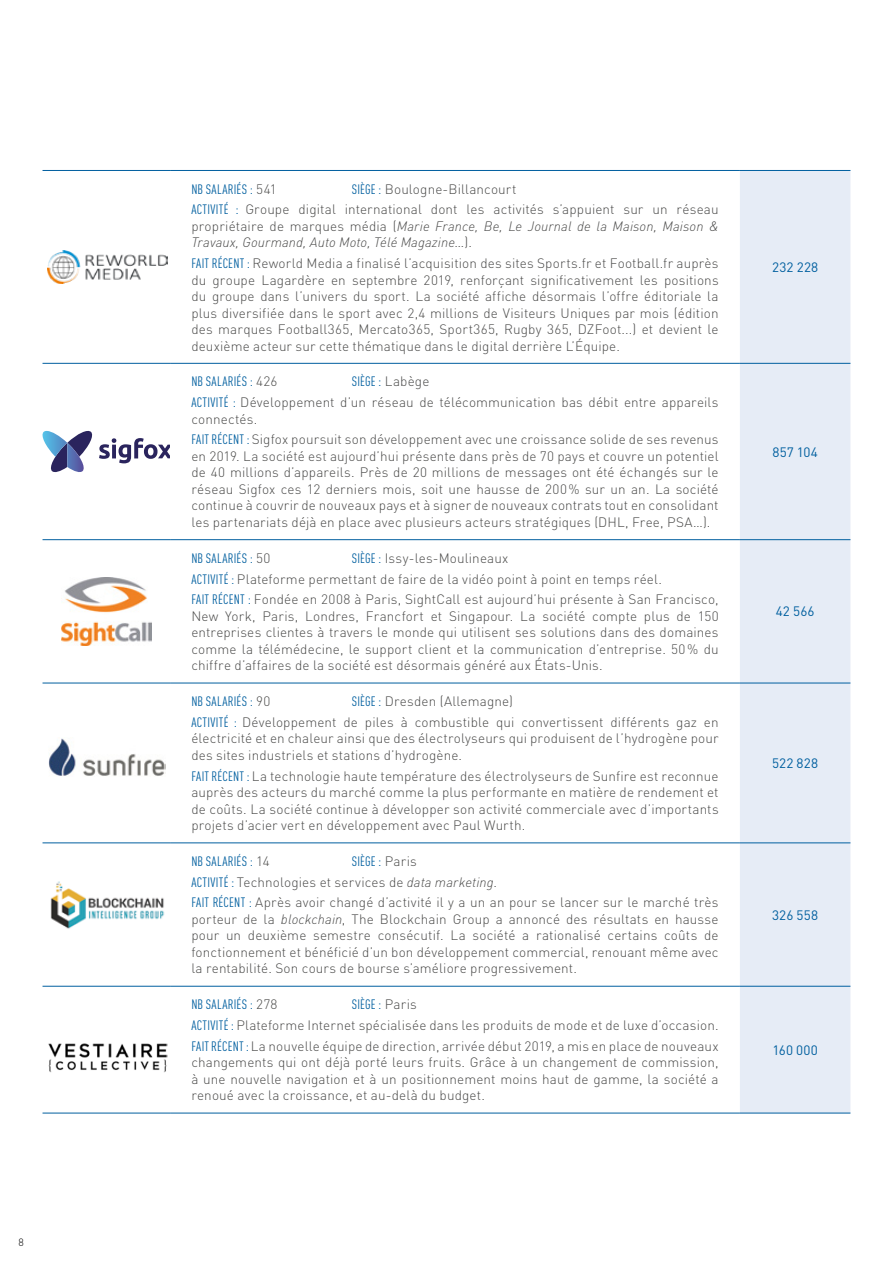
<style>
.page{position:relative;width:893px;height:1263px;background:#fff}
.page>*{position:absolute;margin:0;border:0;box-sizing:border-box;transform-origin:0 0}
.t1{font:300 13.5px/16.5px "DIN Pro";letter-spacing:.01em;color:#4a4a49}
.t2{font:italic 300 13.5px/16.5px "DIN Pro";letter-spacing:.01em;color:#4a4a49}
.t3{font:condensed 13.5px "DIN Pro";letter-spacing:.025em;color:#005f9f}
.t4{font:13.5px "DIN Pro";letter-spacing:.015em;color:#005f9f}
.t5{font:300 10.5px "DIN Pro";color:#000}
.s1{font-weight:400;font-stretch:condensed;color:#005f9f}
.s2{font-style:normal}
.s3{font-weight:300;font-stretch:normal;color:#4a4a49}
.s4{font-style:italic}
</style>
<div class="page">
<div style="left:740px;top:171px;width:110px;height:942px;background:#e6ecf6"></div>
<hr style="left:43px;top:170px;width:127px;height:1px;background:#005f9f">
<hr style="left:43px;top:363px;width:127px;height:1px;background:#005f9f">
<hr style="left:43px;top:539px;width:127px;height:1px;background:#005f9f">
<hr style="left:43px;top:683px;width:127px;height:1px;background:#005f9f">
<hr style="left:43px;top:842px;width:127px;height:1px;background:#005f9f">
<hr style="left:43px;top:986px;width:127px;height:1px;background:#005f9f">
<hr style="left:43px;top:1113px;width:127px;height:1px;background:#005f9f">
<hr style="left:170px;top:170px;width:570px;height:1px;background:#005f9f">
<hr style="left:170px;top:363px;width:570px;height:1px;background:#005f9f">
<hr style="left:170px;top:539px;width:570px;height:1px;background:#005f9f">
<hr style="left:170px;top:683px;width:570px;height:1px;background:#005f9f">
<hr style="left:170px;top:842px;width:570px;height:1px;background:#005f9f">
<hr style="left:170px;top:986px;width:570px;height:1px;background:#005f9f">
<hr style="left:170px;top:1113px;width:570px;height:1px;background:#005f9f">
<hr style="left:740px;top:170px;width:110px;height:1px;background:#005f9f">
<hr style="left:740px;top:363px;width:110px;height:1px;background:#005f9f">
<hr style="left:740px;top:539px;width:110px;height:1px;background:#005f9f">
<hr style="left:740px;top:683px;width:110px;height:1px;background:#005f9f">
<hr style="left:740px;top:842px;width:110px;height:1px;background:#005f9f">
<hr style="left:740px;top:986px;width:110px;height:1px;background:#005f9f">
<hr style="left:740px;top:1113px;width:110px;height:1px;background:#005f9f">
<img style="left:47px;top:250px;width:120px;height:34px">
<svg style="left:42px;top:431px;width:128px;height:42px"></svg>
<img style="left:61px;top:577px;width:91px;height:68px">
<img style="left:49px;top:738px;width:116px;height:38px">
<img style="left:50px;top:881px;width:115px;height:48px">
<img style="left:48px;top:1043px;width:119px;height:30px">
<p class="t5" style="left:19px;top:1234px;width:7px">8</p>
<p class="t1" style="left:191px;top:177px;width:529px;line-height:20.7px;text-indent:161px"><span class="s1">SIÈGE :</span> Boulogne-Billancourt<br><span class="s1">ACTIVITÉ :</span> Groupe digital international dont les activités s’appuient sur un réseau</p>
<p class="t2" style="left:191px;top:217px;width:529px"><span class="s2">propriétaire de marques média (</span>Marie France, Be, Le Journal de la Maison, Maison &amp;<br>Travaux, Gourmand, Auto Moto, Télé Magazine<span class="s2">…).</span></p>
<p class="t1" style="left:191px;top:254px;width:529px;text-align:justify"><span class="s1">FAIT RÉCENT :</span> Reworld Media a finalisé l’acquisition des sites Sports.fr et Football.fr auprès du groupe Lagardère en septembre 2019, renforçant significativement les positions du groupe dans l’univers du sport. La société affiche désormais l’offre éditoriale la plus diversifiée dans le sport avec 2,4 millions de Visiteurs Uniques par mois (édition des marques Football365, Mercato365, Sport365, Rugby 365, DZFoot...) et devient le deuxième acteur sur cette thématique dans le digital derrière L’Équipe.</p>
<p class="t4" style="left:772px;top:257px;width:48px">232 228</p>
<p class="t3" style="left:191px;top:372px;width:88px">NB SALARIÉS : <span class="s3">426</span></p>
<p class="t3" style="left:191px;top:179px;width:87px">NB SALARIÉS : <span class="s3">541</span></p>
<p class="t1" style="left:191px;top:370px;width:529px;line-height:20.7px;text-indent:161px"><span class="s1">SIÈGE :</span> Labège<br><span class="s1">ACTIVITÉ :</span> Développement d’un réseau de télécommunication bas débit entre appareils</p>
<p class="t1" style="left:191px;top:407px;width:529px;line-height:20.7px">connectés.<br><span class="s1">FAIT RÉCENT :</span> Sigfox poursuit son développement avec une croissance solide de ses revenus</p>
<p class="t1" style="left:191px;top:447px;width:529px;text-align:justify">en 2019. La société est aujourd’hui présente dans près de 70 pays et couvre un potentiel de 40 millions d’appareils. Près de 20 millions de messages ont été échangés sur le réseau Sigfox ces 12 derniers mois, soit une hausse de 200% sur un an. La société continue à couvrir de nouveaux pays et à signer de nouveaux contrats tout en consolidant les partenariats déjà en place avec plusieurs acteurs stratégiques (DHL, Free, PSA…).</p>
<p class="t4" style="left:772px;top:441px;width:47px">857 104</p>
<p class="t3" style="left:191px;top:548px;width:81px">NB SALARIÉS : <span class="s3">50</span></p>
<p class="t1" style="left:191px;top:546px;width:529px;line-height:20.7px;text-indent:161px"><span class="s1">SIÈGE :</span> Issy-les-Moulineaux<br><span class="s1">ACTIVITÉ :</span> Plateforme permettant de faire de la vidéo point à point en temps réel.<br><span class="s1">FAIT RÉCENT :</span> Fondée en 2008 à Paris, SightCall est aujourd’hui présente à San Francisco,</p>
<p class="t1" style="left:191px;top:606px;width:529px;text-align:justify">New York, Paris, Londres, Francfort et Singapour. La société compte plus de 150 entreprises clientes à travers le monde qui utilisent ses solutions dans des domaines comme la télémédecine, le support client et la communication d’entreprise. 50% du chiffre d’affaires de la société est désormais généré aux États-Unis.</p>
<p class="t4" style="left:776px;top:601px;width:40px">42 566</p>
<p class="t3" style="left:191px;top:692px;width:81px">NB SALARIÉS : <span class="s3">90</span></p>
<p class="t1" style="left:191px;top:690px;width:529px;line-height:20.7px;text-indent:161px"><span class="s1">SIÈGE :</span> Dresden (Allemagne)<br><span class="s1">ACTIVITÉ :</span> Développement de piles à combustible qui convertissent différents gaz en</p>
<p class="t1" style="left:191px;top:729px;width:529px">électricité et en chaleur ainsi que des électrolyseurs qui produisent de l’hydrogène pour des sites industriels et stations d’hydrogène.</p>
<p class="t1" style="left:191px;top:766px;width:529px;text-align:justify"><span class="s1">FAIT RÉCENT :</span> La technologie haute température des électrolyseurs de Sunfire est reconnue auprès des acteurs du marché comme la plus performante en matière de rendement et de coûts. La société continue à développer son activité commerciale avec d’importants projets d’acier vert en développement avec Paul Wurth.</p>
<p class="t4" style="left:772px;top:752px;width:48px">522 828</p>
<p class="t1" style="left:191px;top:849px;width:529px;line-height:20.7px;text-indent:161px"><span class="s1">SIÈGE :</span> Paris<br><span class="s1">ACTIVITÉ :</span> Technologies et services de <span class="s4">data marketing</span>.<br><span class="s1">FAIT RÉCENT :</span> Après avoir changé d’activité il y a un an pour se lancer sur le marché très</p>
<p class="t1" style="left:191px;top:910px;width:529px;text-align:justify">porteur de la <span class="s4">blockchain</span>, The Blockchain Group a annoncé des résultats en hausse pour un deuxième semestre consécutif. La société a rationalisé certains coûts de fonctionnement et bénéficié d’un bon développement commercial, renouant même avec la rentabilité. Son cours de bourse s’améliore progressivement.</p>
<p class="t4" style="left:772px;top:904px;width:48px">326 558</p>
<p class="t3" style="left:191px;top:995px;width:88px">NB SALARIÉS : <span class="s3">278</span></p>
<p class="t3" style="left:191px;top:851px;width:80px">NB SALARIÉS : <span class="s3">14</span></p>
<p class="t1" style="left:191px;top:993px;width:529px;line-height:20.7px;text-indent:161px"><span class="s1">SIÈGE :</span> Paris<br><span class="s1">ACTIVITÉ :</span> Plateforme Internet spécialisée dans les produits de mode et de luxe d’occasion.<br><span class="s1">FAIT RÉCENT :</span> La nouvelle équipe de direction, arrivée début 2019, a mis en place de nouveaux</p>
<p class="t1" style="left:191px;top:1053px;width:529px;text-align:justify">changements qui ont déjà porté leurs fruits. Grâce à un changement de commission, à une nouvelle navigation et à un positionnement moins haut de gamme, la société a renoué avec la croissance, et au-delà du budget.</p>
<p class="t4" style="left:772px;top:1039px;width:47px">160 000</p>
</div>
